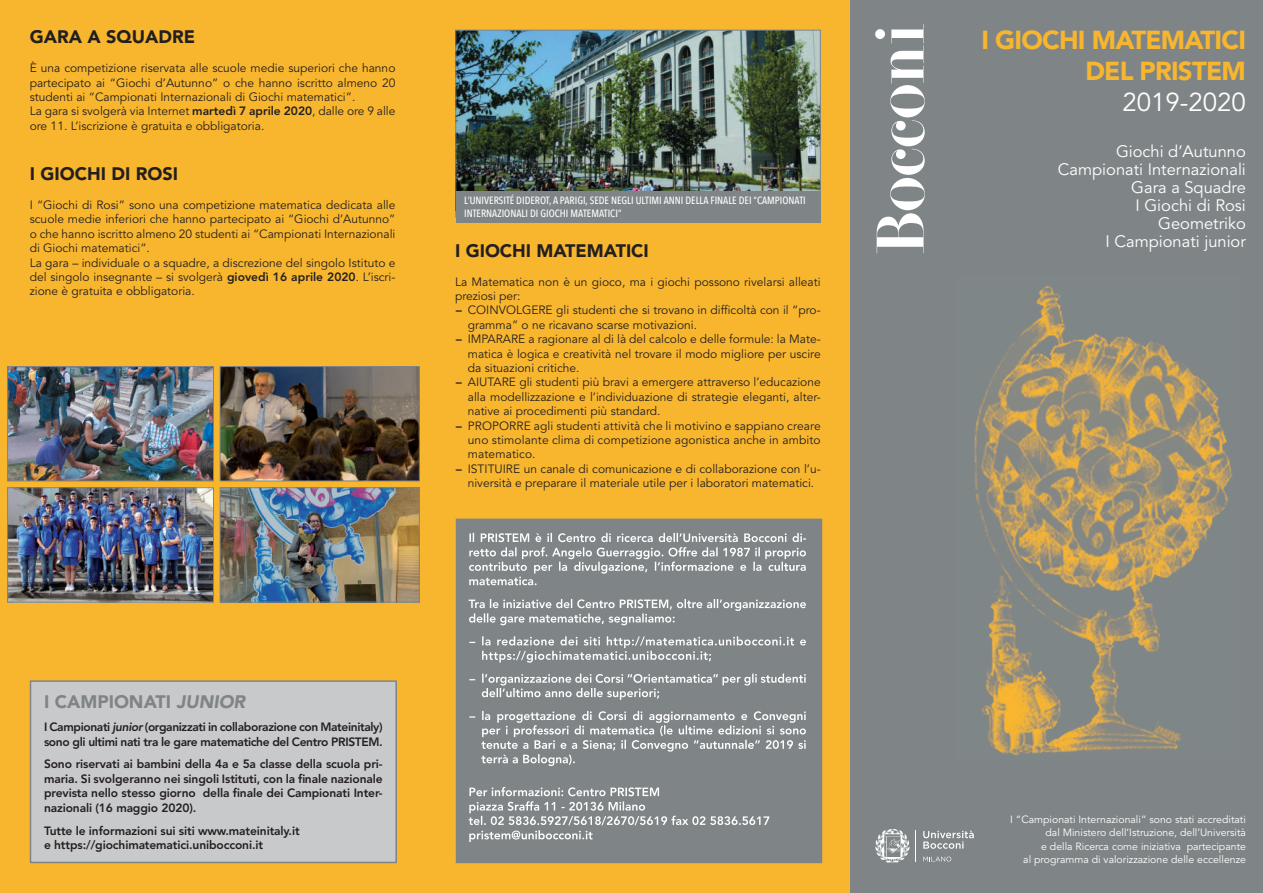
<style>
.page{position:relative;width:1263px;height:893px;background:#fff}
.page>*{position:absolute;margin:0;border:0;box-sizing:border-box;transform-origin:0 0}
.t1{font:900 25.8px/31px "Avenir LT Std";letter-spacing:-.03em;color:#f8b62e;text-align:right}
.t2{font:25.8px "Avenir LT Std";color:#fff}
.t3{font:900 18px "Avenir LT Std";color:#231f20}
.t4{font:900 18px "Avenir LT Std";color:#7f8587}
.t5{font:16.5px/18px "Avenir LT Std";color:#fff;text-align:right}
.t6{font:12px/14.4px "Avenir LT Std";color:#231f20}
.t7{font:800 12px/14.4px "Avenir LT Std";letter-spacing:-.01em;color:#231f20;text-align:justify}
.t8{font:800 12px/14.4px "Avenir LT Std";letter-spacing:-.03em;color:#231f20}
.t9{font:10.5px/13.5px "Avenir LT Std";color:#fff;text-align:right}
.t10{font:500 10.5px/12.6px "Avenir Next Condensed";color:#fff}
.s1{font-weight:800}
.s2{font-style:italic}
</style>
<div class="page">
<div style="left:0;top:0;width:873px;height:893px;background:#f8b62e"></div>
<div style="left:456px;top:519px;width:365px;height:343px;background:#7f8587"></div>
<div style="left:456px;top:519px;width:366px;height:344px;border:2px solid #7f8587"></div>
<div style="left:850px;top:0;width:413px;height:893px;background:#7f8587"></div>
<svg style="left:875px;top:24px;width:50px;height:229px"></svg>
<svg style="left:469px;top:787px;width:300px;height:55px"></svg>
<svg style="left:469px;top:711px;width:337px;height:55px"></svg>
<svg style="left:469px;top:674px;width:337px;height:26px"></svg>
<svg style="left:469px;top:636px;width:337px;height:27px"></svg>
<svg style="left:469px;top:599px;width:337px;height:26px"></svg>
<svg style="left:469px;top:533px;width:337px;height:52px"></svg>
<div style="left:31px;top:681px;width:365px;height:181px;background:#c8c9ca"></div>
<div style="left:30px;top:680px;width:367px;height:183px;border:2px solid #7f8587"></div>
<img style="left:457px;top:32px;width:362px;height:159px">
<div style="left:455px;top:30px;width:366px;height:187px;border:1px solid #7f8587"></div>
<div style="left:456px;top:191px;width:365px;height:31px;background:#7f8587"></div>
<img style="left:9px;top:368px;width:203px;height:111px">
<div style="left:7px;top:366px;width:207px;height:115px;border:1px solid #7f8587"></div>
<img style="left:222px;top:368px;width:196px;height:111px">
<div style="left:220px;top:366px;width:200px;height:115px;border:1px solid #7f8587"></div>
<img style="left:9px;top:489px;width:203px;height:111px">
<div style="left:7px;top:487px;width:207px;height:115px;border:1px solid #7f8587"></div>
<img style="left:222px;top:489px;width:196px;height:111px">
<div style="left:220px;top:487px;width:200px;height:115px;border:1px solid #7f8587"></div>
<svg style="left:923px;top:830px;width:51px;height:19px"></svg>
<svg style="left:923px;top:857px;width:28px;height:4px"></svg>
<hr style="left:915px;top:830px;width:1px;height:31px;background:#fff">
<svg style="left:875px;top:829px;width:35px;height:34px"></svg>
<img style="left:974px;top:286px;width:259px;height:469px">
<h2 class="t3" style="left:30px;top:26px;width:167px">GARA A SQUADRE</h2>
<p class="t6" style="left:30px;top:61px;width:367px">È una competizione riservata alle scuole medie superiori che hanno partecipato ai “Giochi d’Autunno” o che hanno iscritto almeno 20 studenti ai “Campionati Internazionali di Giochi matematici”.<br>La gara si svolgerà via Internet <span class="s1">martedì 7 aprile 2020</span>, dalle ore 9 alle ore 11. L’iscrizione è gratuita e obbligatoria.</p>
<h2 class="t3" style="left:30px;top:163px;width:150px">I GIOCHI DI ROSI</h2>
<p class="t6" style="left:30px;top:198px;width:367px">I “Giochi di Rosi” sono una competizione matematica dedicata alle scuole medie inferiori che hanno partecipato ai “Giochi d’Autunno” o che hanno iscritto almeno 20 studenti ai “Campionati Internazionali di Giochi matematici”.<br>La gara – individuale o a squadre, a discrezione del singolo Istituto e del singolo insegnante – si svolgerà <span class="s1">giovedì 16 aprile 2020</span>. L’iscri&shy;zione è gratuita e obbligatoria.</p>
<p class="t10" style="left:464px;top:194px;width:343px">L’UNIVERSITÉ DIDEROT, A PARIGI, SEDE NEGLI ULTIMI ANNI DELLA FINALE DEI “CAMPIONATI<br>INTERNAZIONALI DI GIOCHI MATEMATICI”</p>
<h2 class="t3" style="left:455px;top:240px;width:195px">I GIOCHI MATEMATICI</h2>
<p class="t6" style="left:455px;top:275px;width:367px">La Matematica non è un gioco, ma i giochi possono rivelarsi alleati preziosi per:</p>
<p class="t6" style="left:468px;top:303px;width:354px;text-indent:-13px"><span class="s1">-</span> COINVOLGERE gli studenti che si trovano in difficoltà con il “pro&shy;gramma” o ne ricavano scarse motivazioni.</p>
<p class="t6" style="left:468px;top:332px;width:354px;text-align:justify;text-indent:-13px"><span class="s1">-</span> IMPARARE a ragionare al di là del calcolo e delle formule: la Mate&shy;matica è logica e creatività nel trovare il modo migliore per uscire da situazioni critiche.</p>
<p class="t6" style="left:468px;top:375px;width:354px;text-align:justify;text-indent:-13px"><span class="s1">-</span> AIUTARE gli studenti più bravi a emergere attraverso l’educazione alla modellizzazione e l’individuazione di strategie eleganti, alter&shy;native ai procedimenti più standard.</p>
<p class="t6" style="left:468px;top:419px;width:354px;text-align:justify;text-indent:-13px"><span class="s1">-</span> PROPORRE agli studenti attività che li motivino e sappiano creare uno stimolante clima di competizione agonistica anche in ambito matematico.</p>
<p class="t6" style="left:455px;top:462px;width:367px;text-align:center"><span class="s1">-</span> ISTITUIRE un canale di comunicazione e di collaborazione con l’u&shy;niversità e preparare il materiale utile per i laboratori matematici.</p>
<h2 class="t4" style="left:44px;top:691px;width:203px">I CAMPIONATI <span class="s2">JUNIOR</span></h2>
<p class="t8" style="left:44px;top:720px;width:340px">I Campionati <span class="s2">junior</span> (organizzati in collaborazione con Mateinitaly) sono gli ultimi nati tra le gare matematiche del Centro PRISTEM.</p>
<p class="t7" style="left:44px;top:757px;width:340px">Sono riservati ai bambini della 4a e 5a classe della scuola pri&shy;maria. Si svolgeranno nei singoli Istituti, con la finale nazionale prevista nello stesso giorno della finale dei Campionati Inter&shy;nazionali (16 maggio 2020).</p>
<p class="t7" style="left:44px;top:823px;width:257px">Tutte le informazioni sui siti www.mateinitaly.it e https://giochimatematici.unibocconi.it</p>
<h1 class="t1" style="left:981px;top:25px;width:266px">I GIOCHI MATEMATICI<br>DEL PRISTEM</h1>
<h1 class="t2" style="left:1122px;top:88px;width:125px">2019-2020</h1>
<h3 class="t5" style="left:1058px;top:143px;width:189px">Giochi d’Autunno<br>Campionati Internazionali<br>Gara a Squadre<br>I Giochi di Rosi<br>Geometriko<br>I Campionati junior</h3>
<p class="t9" style="left:1010px;top:813px;width:237px">I “Campionati Internazionali” sono stati accreditati dal Ministero dell’Istruzione, dell’Università<br>e della Ricerca come iniziativa partecipante<br>al programma di valorizzazione delle eccellenze</p>
</div>
